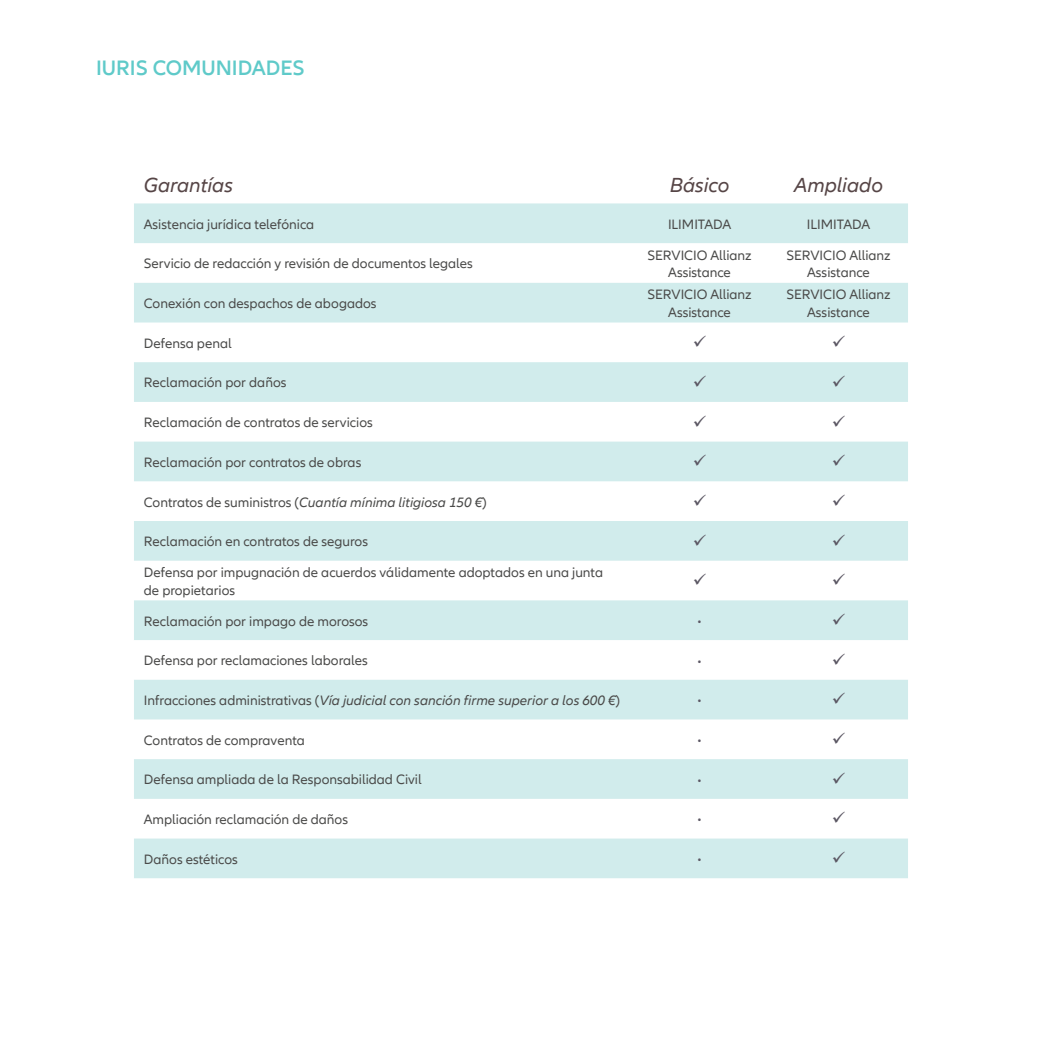
<style>
.page{position:relative;width:1042px;height:1042px;background:#fff}
.page>*{position:absolute;margin:0;border:0;box-sizing:border-box;transform-origin:0 0}
.INDICES_LEGAL{font:600 21.53px "Allianz Neo";color:#5fcac9}
.Cabecera_Legal{font:italic 21px "Allianz Neo";color:#564546}
.checks{font:17.5px "Allianz Sans";color:#5b5763}
.text_table{font:14px/17.5px "Allianz Neo";color:#4a4a49;text-align:center}
.text_table-2{font:italic 14px "Allianz Neo";color:#4a4a49}
.s1{font-style:normal}
</style>
<div class="page">
<svg style="left:134px;top:203px;width:774px;height:675px;fill:#d1ecec"></svg>
<svg style="left:694px;top:335px;width:12px;height:12px"></svg>
<svg style="left:833px;top:335px;width:12px;height:12px"></svg>
<svg style="left:694px;top:375px;width:12px;height:12px"></svg>
<svg style="left:833px;top:375px;width:12px;height:12px"></svg>
<svg style="left:694px;top:415px;width:12px;height:11px"></svg>
<svg style="left:833px;top:415px;width:12px;height:11px"></svg>
<svg style="left:694px;top:454px;width:12px;height:12px"></svg>
<svg style="left:833px;top:454px;width:12px;height:12px"></svg>
<svg style="left:694px;top:494px;width:12px;height:12px"></svg>
<svg style="left:833px;top:494px;width:12px;height:12px"></svg>
<svg style="left:694px;top:534px;width:12px;height:11px"></svg>
<svg style="left:833px;top:534px;width:12px;height:11px"></svg>
<svg style="left:694px;top:574px;width:12px;height:11px"></svg>
<svg style="left:833px;top:574px;width:12px;height:11px"></svg>
<svg style="left:833px;top:613px;width:12px;height:12px"></svg>
<svg style="left:833px;top:653px;width:12px;height:11px"></svg>
<svg style="left:833px;top:693px;width:12px;height:11px"></svg>
<svg style="left:833px;top:732px;width:12px;height:12px"></svg>
<svg style="left:833px;top:772px;width:12px;height:11px"></svg>
<svg style="left:833px;top:812px;width:12px;height:11px"></svg>
<svg style="left:833px;top:851px;width:12px;height:12px"></svg>
<p class="INDICES_LEGAL" style="left:96px;top:56px;width:210px">IURIS COMUNIDADES</p>
<p class="Cabecera_Legal" style="left:144px;top:173px;width:91px">Garantías</p>
<p class="Cabecera_Legal" style="left:670px;top:173px;width:61px">Básico</p>
<p class="Cabecera_Legal" style="left:794px;top:173px;width:90px">Ampliado</p>
<p class="text_table" style="left:144px;top:216px;width:172px">Asistencia jurídica telefónica</p>
<p class="text_table" style="left:668px;top:216px;width:65px">ILIMITADA</p>
<p class="text_table" style="left:807px;top:216px;width:65px">ILIMITADA</p>
<p class="text_table" style="left:144px;top:255px;width:330px">Servicio de redacción y revisión de documentos legales</p>
<p class="text_table" style="left:647px;top:246px;width:106px">SERVICIO Allianz<br>Assistance</p>
<p class="text_table" style="left:786px;top:246px;width:106px">SERVICIO Allianz<br>Assistance</p>
<p class="text_table" style="left:144px;top:295px;width:234px">Conexión con despachos de abogados</p>
<p class="text_table" style="left:647px;top:286px;width:106px">SERVICIO Allianz<br>Assistance</p>
<p class="text_table" style="left:786px;top:286px;width:106px">SERVICIO Allianz<br>Assistance</p>
<p class="text_table" style="left:144px;top:335px;width:89px">Defensa penal</p>
<p class="text_table" style="left:144px;top:374px;width:144px">Reclamación por daños</p>
<p class="text_table" style="left:144px;top:414px;width:230px">Reclamación de contratos de servicios</p>
<p class="text_table" style="left:144px;top:454px;width:219px">Reclamación por contratos de obras</p>
<p class="text_table-2" style="left:144px;top:494px;width:344px"><span class="s1">Contratos de suministros (</span>Cuantía mínima litigiosa 150 €<span class="s1">)</span></p>
<p class="text_table" style="left:144px;top:533px;width:226px">Reclamación en contratos de seguros</p>
<p class="text_table" style="left:144px;top:564px;width:461px;text-align:left">Defensa por impugnación de acuerdos válidamente adoptados en una junta de propietarios</p>
<p class="text_table" style="left:144px;top:612px;width:226px">Reclamación por impago de morosos</p>
<p class="checks" style="left:697px;top:610px;width:6px">·</p>
<p class="text_table" style="left:144px;top:652px;width:225px">Defensa por reclamaciones laborales</p>
<p class="checks" style="left:697px;top:650px;width:6px">·</p>
<p class="text_table-2" style="left:144px;top:692px;width:478px"><span class="s1">Infracciones administrativas (</span>Vía judicial con sanción firme superior a los 600 €<span class="s1">)</span></p>
<p class="checks" style="left:697px;top:689px;width:6px">·</p>
<p class="text_table" style="left:144px;top:731px;width:163px">Contratos de compraventa</p>
<p class="checks" style="left:697px;top:729px;width:6px">·</p>
<p class="text_table" style="left:144px;top:771px;width:279px">Defensa ampliada de la Responsabilidad Civil</p>
<p class="checks" style="left:697px;top:769px;width:6px">·</p>
<p class="text_table" style="left:144px;top:811px;width:206px">Ampliación reclamación de daños</p>
<p class="checks" style="left:697px;top:809px;width:6px">·</p>
<p class="text_table" style="left:144px;top:851px;width:95px">Daños estéticos</p>
<p class="checks" style="left:697px;top:848px;width:6px">·</p>
</div>
